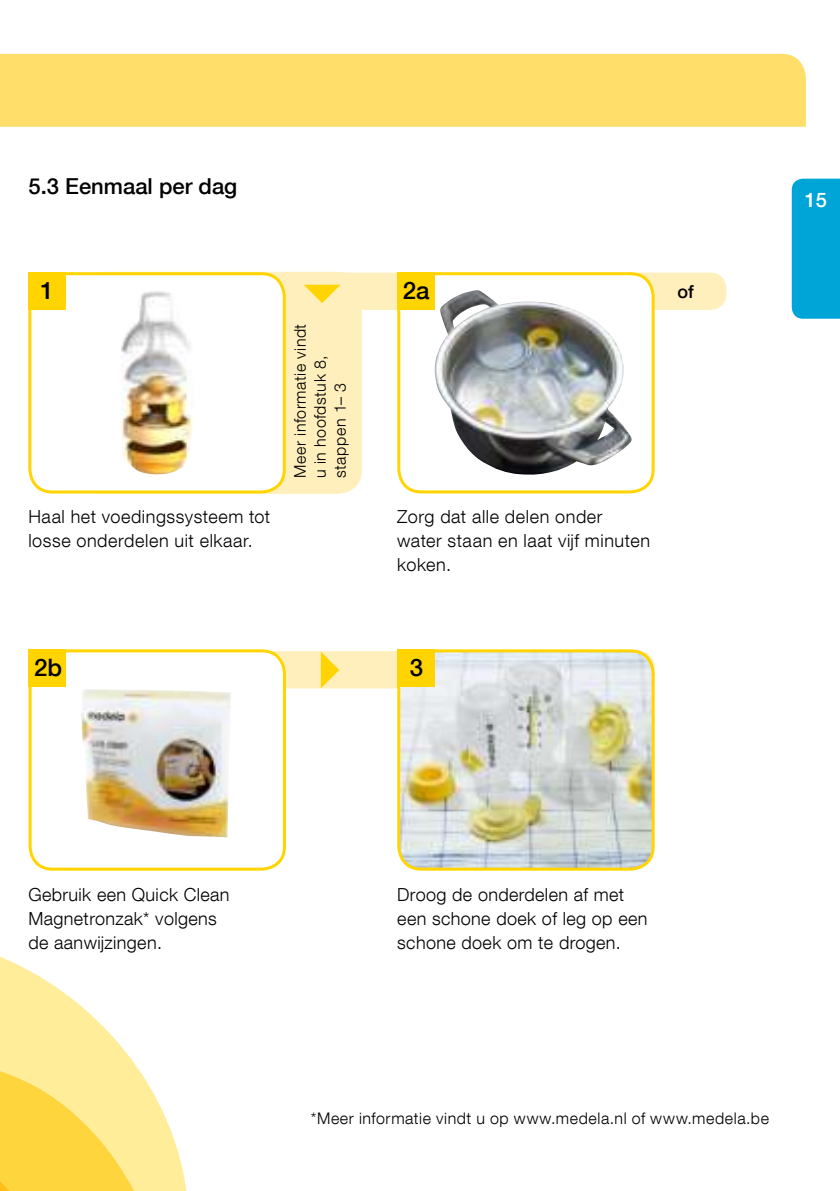
<style>
.page{position:relative;width:840px;height:1191px;background:#fff}
.page>*{position:absolute;margin:0;border:0;box-sizing:border-box;transform-origin:0 0}
.t1{font:500 24px "Helvetica Neue LT Com";color:#000}
.t2{font:500 22px "Helvetica Neue LT Com";color:#000}
.t3{font:500 20px "Helvetica Neue LT Com";color:#fff}
.t4{font:300 18px/24px "Helvetica Neue LT Com";letter-spacing:.02em;color:#000}
.t5{font:500 18px "Helvetica Neue LT Com";color:#000}
.t6{font:300 16px/20px "Helvetica Neue LT Com";letter-spacing:.035em;color:#000}
</style>
<div class="page">
<svg style="left:0;top:956px;width:178px;height:235px;fill:#ffed9a"></svg>
<div style="left:0;top:54px;width:805px;height:73px;background:#ffdf6a"></div>
<div style="left:79px;top:272px;width:282px;height:222px;background:#ffefbd;border-radius:24px"></div>
<div style="left:28px;top:273px;width:698px;height:37px;background:#ffefbd;border-radius:16px"></div>
<div style="left:28px;top:651px;width:626px;height:37px;background:#ffefbd;border-radius:16px"></div>
<svg style="left:320px;top:651px;width:19px;height:37px"></svg>
<svg style="left:304px;top:285px;width:36px;height:18px"></svg>
<div style="left:30px;top:274px;width:254px;height:218px;background:#fff;border-radius:23px"></div>
<div style="left:28px;top:272px;width:257px;height:221px;border:3px solid #ffd400;border-radius:23px"></div>
<img style="left:121px;top:291px;width:73px;height:183px">
<div style="left:30px;top:651px;width:254px;height:218px;background:#fff;border-radius:23px"></div>
<img style="left:81px;top:689px;width:150px;height:148px">
<div style="left:29px;top:649px;width:257px;height:221px;border:3px solid #ffd400;border-radius:23px"></div>
<div style="left:29px;top:649px;width:37px;height:38px;background:#ffd400"></div>
<div style="left:398px;top:274px;width:254px;height:218px;background:#fff;border-radius:23px"></div>
<img style="left:434px;top:290px;width:198px;height:185px">
<div style="left:397px;top:272px;width:257px;height:221px;border:3px solid #ffd400;border-radius:23px"></div>
<div style="left:397px;top:272px;width:38px;height:38px;background:#ffd400"></div>
<div style="left:28px;top:272px;width:38px;height:38px;background:#ffd400"></div>
<img style="left:400px;top:651px;width:252px;height:218px">
<div style="left:397px;top:649px;width:257px;height:221px;border:3px solid #ffd400;border-radius:23px"></div>
<div style="left:397px;top:649px;width:38px;height:38px;background:#ffd400"></div>
<div style="left:791px;top:179px;width:48px;height:140px;background:#00a5d7"></div>
<p class="t2" style="left:28px;top:178px;width:210px">5.3 Eenmaal per dag</p>
<h1 class="t1" style="left:402px;top:282px;width:28px">2a</h1>
<h1 class="t1" style="left:41px;top:282px;width:15px">1</h1>
<p class="t5" style="left:677px;top:284px;width:18px">of</p>
<p class="t4" style="left:28px;top:504px;width:243px">Haal het voedingssysteem tot losse onderdelen uit elkaar.</p>
<p class="t6" style="left:290px;top:478px;width:156px;rotate:-90deg">Meer informatie vindt u in hoofdstuk 8, stappen 1– 3</p>
<h1 class="t1" style="left:34px;top:659px;width:30px">2b</h1>
<p class="t4" style="left:397px;top:504px;width:254px">Zorg dat alle delen onder water staan en laat vijf minuten koken.</p>
<h1 class="t1" style="left:409px;top:659px;width:15px">3</h1>
<p class="t3" style="left:804px;top:193px;width:24px">15</p>
<p class="t4" style="left:28px;top:881px;width:202px">Gebruik een Quick Clean<br>Magnetronzak* volgens de aanwijzingen.</p>
<p class="t4" style="left:397px;top:881px;width:251px">Droog de onderdelen af met een schone doek of leg op een schone doek om te drogen.</p>
<p class="t6" style="left:311px;top:1108px;width:459px">*Meer informatie vindt u op www.medela.nl of www.medela.be</p>
</div>
